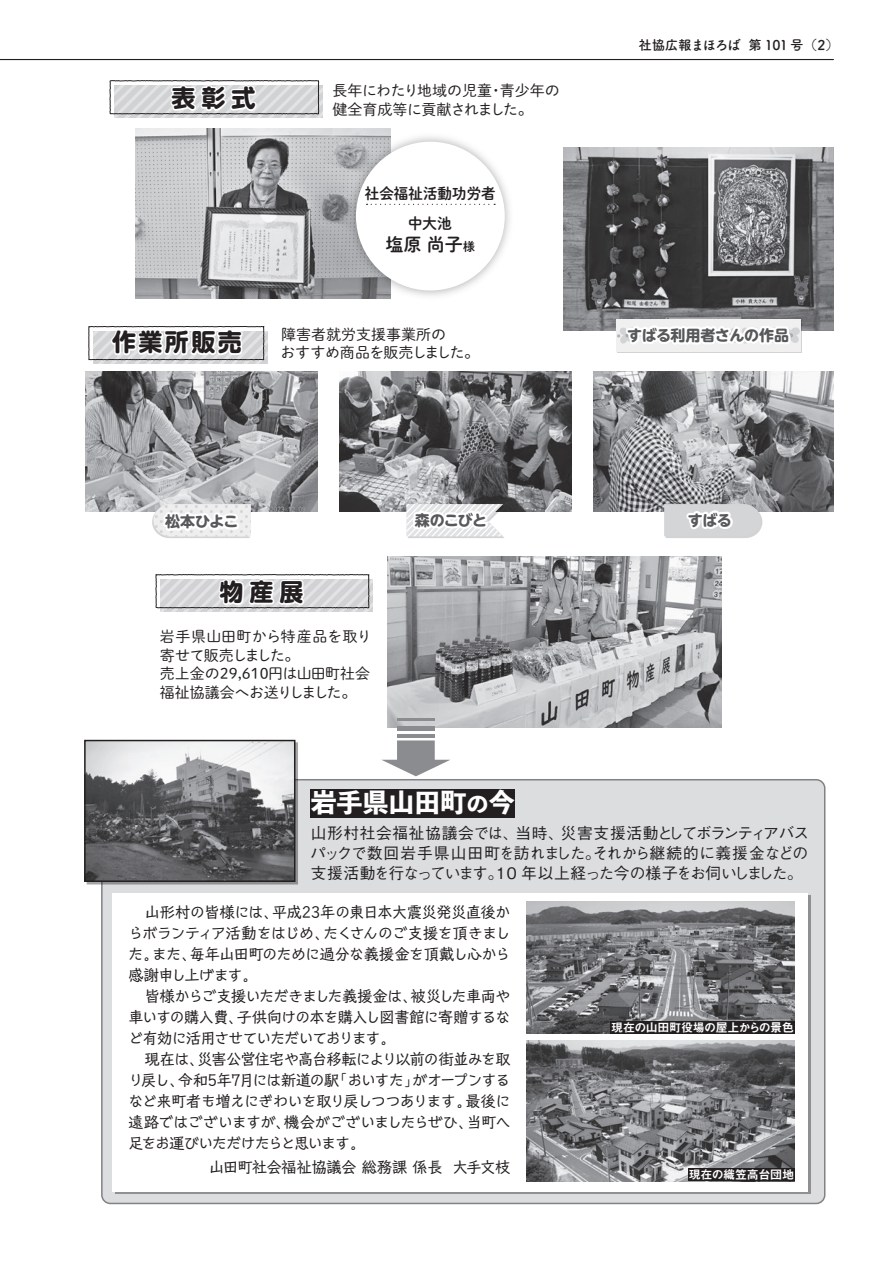
<style>
.page{position:relative;width:893px;height:1263px;background:#fff}
.page>*{position:absolute;margin:0;border:0;box-sizing:border-box;transform-origin:0 0}
.t1{font:25.95px "P Bunkyu Md Go Std N EB";color:#fff}
.t2{font:700 24px "UD Shin M Go Pr 6";letter-spacing:.175em;color:#231f20}
.t3{font:18px "Shuei M Go Std B";color:#231f20}
.t4{font:15.75px/21px "Talking Std";letter-spacing:-.09em;color:#231f20;text-align:justify}
.t5{font:500 15.75px/19.5px "Gothic BBB Pr 6";letter-spacing:-.035em;color:#231f20;text-align:justify}
.t6{font:15.75px "Talking Std";letter-spacing:-.06em;color:#231f20}
.t7{font:15px/18.8px "Shuei M Go Std L";color:#231f20}
.t8{font:700 15px "UD Shin M Go Pr 6";letter-spacing:-.03em;color:#57585a}
.t9{font:15px "Shuei M Go Std L";letter-spacing:-.03em;color:#231f20}
.t10{font:15px/30px "Shuei M Go Std B";color:#231f20;text-align:center}
.t11{font:13.5px "Tsuku A Rd Gothic Std B";letter-spacing:-.055em;color:#231f20}
.t12{font:12px "Midashi Go Pr 6 MB31";letter-spacing:-.05em;color:#fff}
.t13{font:12px "Midashi Go Pr 6 MB31";letter-spacing:-.02em;color:#fff}
.s1{font-size:12px}
.s2{font-size:22.2px}
</style>
<div class="page">
<hr style="left:0;top:59px;width:833px;height:1px;background:#231f20">
<img style="left:136px;top:128px;width:254px;height:170px">
<div style="left:102px;top:780px;width:723px;height:423px;background:#dcdddf;border-radius:9px"></div>
<div style="left:112px;top:893px;width:696px;height:298px;background:#fff"></div>
<div style="left:114px;top:85px;width:209px;height:33px;background:linear-gradient(to right,#d8d9db,#d7d8da)"></div>
<svg style="left:109px;top:80px;width:210px;height:35px"></svg>
<div style="left:160px;top:579px;width:213px;height:33px;background:linear-gradient(to right,#d7d8da,#d7d8da)"></div>
<img style="left:387px;top:557px;width:335px;height:170px">
<svg style="left:155px;top:574px;width:215px;height:35px"></svg>
<img style="left:343px;top:129px;width:167px;height:170px">
<div style="left:356px;top:142px;width:149px;height:148px;background:#fff;border-radius:50%"></div>
<svg style="left:367px;top:204px;width:128px;height:1px"></svg>
<div style="left:93px;top:331px;width:175px;height:33px;background:linear-gradient(to right,#d7d7d9,#d8d9db)"></div>
<svg style="left:88px;top:326px;width:177px;height:35px"></svg>
<img style="left:563px;top:148px;width:271px;height:182px">
<img style="left:593px;top:371px;width:240px;height:141px">
<img style="left:85px;top:371px;width:233px;height:141px">
<img style="left:339px;top:371px;width:233px;height:141px">
<svg style="left:152px;top:467px;width:99px;height:71px"></svg>
<svg style="left:664px;top:371px;width:98px;height:167px;background:#a9aaac"></svg>
<div style="left:617px;top:320px;width:185px;height:33px;background:#d2d3d5"></div>
<div style="left:616px;top:319px;width:185px;height:33px;background:#f0f0f1"></div>
<svg style="left:617px;top:178px;width:184px;height:166px"></svg>
<svg style="left:406px;top:469px;width:99px;height:98px"></svg>
<div style="left:311px;top:789px;width:204px;height:28px;background:#231f20"></div>
<img style="left:526px;top:902px;width:269px;height:131px">
<img style="left:526px;top:1041px;width:269px;height:140px">
<img style="left:87px;top:743px;width:205px;height:136px">
<div style="left:84px;top:740px;width:211px;height:142px;border:2px solid #231f20"></div>
<div style="left:611px;top:1020px;width:184px;height:13px;background:#231f20"></div>
<div style="left:688px;top:1168px;width:107px;height:13px;background:#231f20"></div>
<hr style="left:397px;top:735px;width:38px;height:3px;background:#8a8c8f">
<div style="left:397px;top:726px;width:38px;height:5px;background:#8a8c8f"></div>
<svg style="left:381px;top:740px;width:69px;height:36px"></svg>
<hr style="left:397px;top:718px;width:38px;height:3px;background:#8a8c8f">
<h2 class="t2" style="left:171px;top:77px;width:85px">表彰式</h2>
<p class="t7" style="left:333px;top:80px;width:229px">長年にわたり地域の児童・青少年の健全育成等に貢献されました。</p>
<p class="t10" style="left:365px;top:177px;width:132px">社会福祉活動功労者中大池</p>
<p class="t3" style="left:385px;top:231px;width:91px">塩原 尚子<span class="s1">様</span></p>
<h2 class="t2" style="left:112px;top:321px;width:131px">作業所販売</h2>
<p class="t7" style="left:281px;top:325px;width:167px">障害者就労支援事業所の</p>
<p class="t9" style="left:281px;top:342px;width:200px">おすすめ商品を販売しました。</p>
<p class="t11" style="left:638px;top:35px;width:202px">社協広報まほろば 第 101 号（2）</p>
<p class="t8" style="left:627px;top:322px;width:163px">すばる利用者さんの作品</p>
<p class="t8" style="left:165px;top:508px;width:75px">松本ひよこ</p>
<p class="t8" style="left:688px;top:507px;width:45px">すばる</p>
<p class="t8" style="left:415px;top:507px;width:74px">森のこびと</p>
<h2 class="t2" style="left:220px;top:571px;width:85px">物産展</h2>
<p class="t7" style="left:160px;top:626px;width:214px">岩手県山田町から特産品を取り寄せて販売しました。<br>売上金の29,610円は山田町社会福祉協議会へお送りしました。</p>
<h1 class="t1" style="left:311px;top:782px;width:206px">岩手県山田町<span class="s2">の</span>今</h1>
<p class="t5" style="left:310px;top:823px;width:500px">山形村社会福祉協議会では、当時、災害支援活動としてボランティアバスパックで数回岩手県山田町を訪れました。それから継続的に義援金などの支援活動を行なっています。10 年以上経った今の様子をお伺いしました。</p>
<p class="t4" style="left:128px;top:900px;width:384px;text-indent:17px">山形村の皆様には、平成23年の東日本大震災発災直後からボランティア活動をはじめ、たくさんのご支援を頂きました。また、毎年山田町のために過分な義援金を頂戴し心から感謝申し上げます。</p>
<p class="t4" style="left:128px;top:984px;width:384px;text-indent:17px">皆様からご支援いただきました義援金は、被災した車両や車いすの購入費、子供向けの本を購入し図書館に寄贈するなど有効に活用させていただいております。</p>
<p class="t4" style="left:128px;top:1047px;width:384px;text-indent:17px">現在は、災害公営住宅や高台移転により以前の街並みを取り戻し、令和5年7月には新道の駅「おいすた」がオープンするなど来町者も増えにぎわいを取り戻しつつあります。最後に遠路ではございますが、機会がございましたらぜひ、当町へ足をお運びいただけたらと思います。</p>
<p class="t6" style="left:209px;top:1155px;width:303px">山田町社会福祉協議会 総務課 係長 大手文枝</p>
<p class="t12" style="left:611px;top:1017px;width:184px">現在の山田町役場の屋上からの景色</p>
<p class="t13" style="left:689px;top:1165px;width:107px">現在の織笠高台団地</p>
</div>
